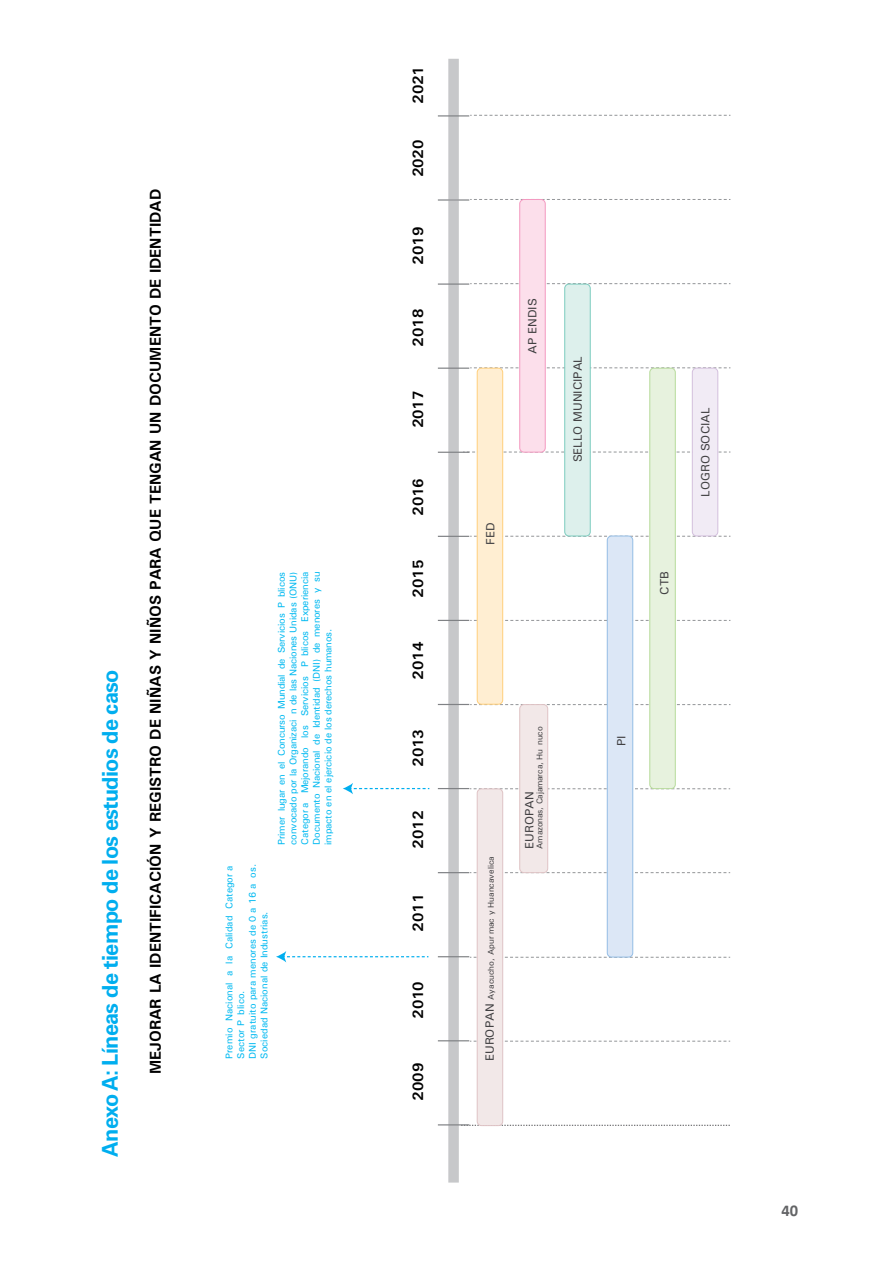
<style>
.page{position:relative;width:893px;height:1263px;background:#fff}
.page>*{position:absolute;margin:0;border:0;box-sizing:border-box;transform-origin:0 0}
.t1{font:700 21.75px "Univers LT Std";letter-spacing:-.035em;color:#00aeef}
.t2{font:700 16.5px "Calibri";color:#636466}
.t3{font:700 15.75px "Univers";color:#000}
.t4{font:700 15px "Univers";color:#000}
.t5{font:12px "Univers";color:#414042}
.t6{font:9.75px/11.7px "Univers";color:#00b9f1}
.t7{font:8.4px "Univers";color:#414042}
.t8{font:8.4px "Univers";letter-spacing:-.02em;color:#414042}
.s1{font-size:12px}
</style>
<div class="page">
<svg style="left:470px;top:1041px;width:260px;height:1px"></svg>
<svg style="left:470px;top:957px;width:260px;height:1px"></svg>
<svg style="left:470px;top:872px;width:260px;height:1px"></svg>
<svg style="left:470px;top:788px;width:260px;height:1px"></svg>
<svg style="left:470px;top:704px;width:260px;height:1px"></svg>
<svg style="left:470px;top:620px;width:260px;height:1px"></svg>
<svg style="left:470px;top:536px;width:260px;height:1px"></svg>
<svg style="left:469px;top:452px;width:261px;height:1px"></svg>
<svg style="left:470px;top:368px;width:260px;height:1px"></svg>
<svg style="left:470px;top:283px;width:260px;height:1px"></svg>
<svg style="left:470px;top:199px;width:260px;height:1px"></svg>
<svg style="left:470px;top:115px;width:260px;height:1px"></svg>
<div style="left:692px;top:368px;width:26px;height:168px;background:#f1ebf5;border-radius:4px"></div>
<div style="left:692px;top:368px;width:26px;height:168px;border:1px solid #d3bfdd;border-radius:4px"></div>
<div style="left:565px;top:284px;width:25px;height:252px;background:#ddf0ec;border-radius:4px"></div>
<div style="left:564px;top:284px;width:27px;height:252px;border:1px solid #7cccbf;border-radius:4px"></div>
<div style="left:650px;top:368px;width:25px;height:421px;background:#e7f2de;border-radius:4px"></div>
<div style="left:649px;top:368px;width:27px;height:421px;border:1px solid #b7db9b;border-radius:4px"></div>
<svg style="left:461px;top:1125px;width:269px;height:1px"></svg>
<div style="left:448px;top:59px;width:11px;height:1123px;background:#c7c8ca"></div>
<hr style="left:438px;top:1124px;width:31px;height:1px;background:#808285">
<hr style="left:438px;top:1040px;width:31px;height:1px;background:#808285">
<hr style="left:438px;top:956px;width:31px;height:1px;background:#808285">
<hr style="left:438px;top:872px;width:31px;height:1px;background:#808285">
<hr style="left:438px;top:788px;width:31px;height:1px;background:#808285">
<hr style="left:438px;top:704px;width:31px;height:1px;background:#808285">
<hr style="left:438px;top:620px;width:31px;height:1px;background:#808285">
<hr style="left:438px;top:536px;width:31px;height:1px;background:#808285">
<hr style="left:438px;top:452px;width:31px;height:1px;background:#808285">
<hr style="left:438px;top:368px;width:31px;height:1px;background:#808285">
<hr style="left:438px;top:283px;width:31px;height:2px;background:#808285">
<hr style="left:438px;top:115px;width:31px;height:2px;background:#808285">
<div style="left:477px;top:789px;width:26px;height:336px;background:#f2e8e8;border-radius:4px"></div>
<div style="left:477px;top:788px;width:26px;height:338px;border:1px solid #dfc3c5;border-radius:4px"></div>
<div style="left:477px;top:368px;width:26px;height:336px;background:#ffeed2;border-radius:4px"></div>
<div style="left:477px;top:368px;width:26px;height:337px;border:1px solid #ffcf7b;border-radius:4px"></div>
<div style="left:520px;top:705px;width:28px;height:168px;background:#f2e8e8;border-radius:4px"></div>
<div style="left:519px;top:704px;width:29px;height:169px;border:1px solid #dfc3c5;border-radius:4px"></div>
<div style="left:520px;top:199px;width:25px;height:253px;background:#fcdfeb;border-radius:4px"></div>
<div style="left:519px;top:199px;width:27px;height:254px;border:1px solid #f49ac1;border-radius:4px"></div>
<div style="left:607px;top:536px;width:26px;height:421px;background:#dce7f6;border-radius:4px"></div>
<div style="left:607px;top:535px;width:26px;height:422px;border:1px solid #94bde5;border-radius:4px"></div>
<hr style="left:438px;top:199px;width:31px;height:2px;background:#808285">
<svg style="left:276px;top:951px;width:152px;height:11px"></svg>
<svg style="left:343px;top:783px;width:86px;height:11px"></svg>
<h1 class="t1" style="left:97px;top:1157px;width:489px;rotate:-90deg">Anexo A: Líneas de tiempo de los estudios de caso</h1>
<h3 class="t3" style="left:145px;top:1074px;width:887px;rotate:-90deg">MEJORAR LA IDENTIFICACIÓN Y REGISTRO DE NIÑAS Y NIÑOS PARA QUE TENGAN UN DOCUMENTO DE IDENTIDAD</h3>
<p class="t6" style="left:223px;top:1059px;width:196px;rotate:-90deg">Premio Nacional a la Calidad Categoría<br>Sector Público.<br>DNI gratuito para menores de 0 a 16 años.<br>Sociedad Nacional de Industrias.</p>
<p class="t6" style="left:275px;top:845px;width:274px;text-align:justify;rotate:-90deg">Primer lugar en el Concurso Mundial de Servicios Públicos convocado por la Organización de las Naciones Unidas (ONU)<br>Categoría Mejorando los Servicios Públicos Experiencia Documento Nacional de Identidad (DNI) de menores y su impacto en el ejercicio de los derechos humanos.</p>
<h3 class="t4" style="left:409px;top:104px;width:39px;rotate:-90deg">2021</h3>
<h3 class="t4" style="left:409px;top:177px;width:39px;rotate:-90deg">2020</h3>
<h3 class="t4" style="left:409px;top:265px;width:39px;rotate:-90deg">2019</h3>
<h3 class="t4" style="left:409px;top:347px;width:39px;rotate:-90deg">2018</h3>
<h3 class="t4" style="left:409px;top:428px;width:39px;rotate:-90deg">2017</h3>
<h3 class="t4" style="left:409px;top:516px;width:39px;rotate:-90deg">2016</h3>
<h3 class="t4" style="left:409px;top:598px;width:39px;rotate:-90deg">2015</h3>
<h3 class="t4" style="left:409px;top:679px;width:39px;rotate:-90deg">2014</h3>
<h3 class="t4" style="left:409px;top:767px;width:39px;rotate:-90deg">2013</h3>
<h3 class="t4" style="left:409px;top:849px;width:39px;rotate:-90deg">2012</h3>
<h3 class="t4" style="left:409px;top:931px;width:39px;rotate:-90deg">2011</h3>
<h3 class="t4" style="left:409px;top:1019px;width:39px;rotate:-90deg">2010</h3>
<h3 class="t4" style="left:409px;top:1100px;width:39px;rotate:-90deg">2009</h3>
<p class="t5" style="left:525px;top:354px;width:57px;rotate:-90deg">AP ENDIS</p>
<p class="t5" style="left:483px;top:545px;width:24px;rotate:-90deg">FED</p>
<p class="t5" style="left:570px;top:462px;width:108px;rotate:-90deg">SELLO MUNICIPAL</p>
<p class="t5" style="left:657px;top:595px;width:25px;rotate:-90deg">CTB</p>
<p class="t5" style="left:698px;top:497px;width:91px;rotate:-90deg">LOGRO SOCIAL</p>
<p class="t7" style="left:486px;top:1061px;width:206px;rotate:-90deg"><span class="s1">EUROPAN</span> Ayacucho, Apurímac y Huancavelica</p>
<p class="t8" style="left:534px;top:849px;width:124px;rotate:-90deg">Amazonas, Cajamarca, Huánuco</p>
<p class="t5" style="left:522px;top:849px;width:59px;rotate:-90deg">EUROPAN</p>
<p class="t5" style="left:614px;top:746px;width:12px;rotate:-90deg">PI</p>
<h2 class="t2" style="left:781px;top:1200px;width:18px">40</h2>
</div>
